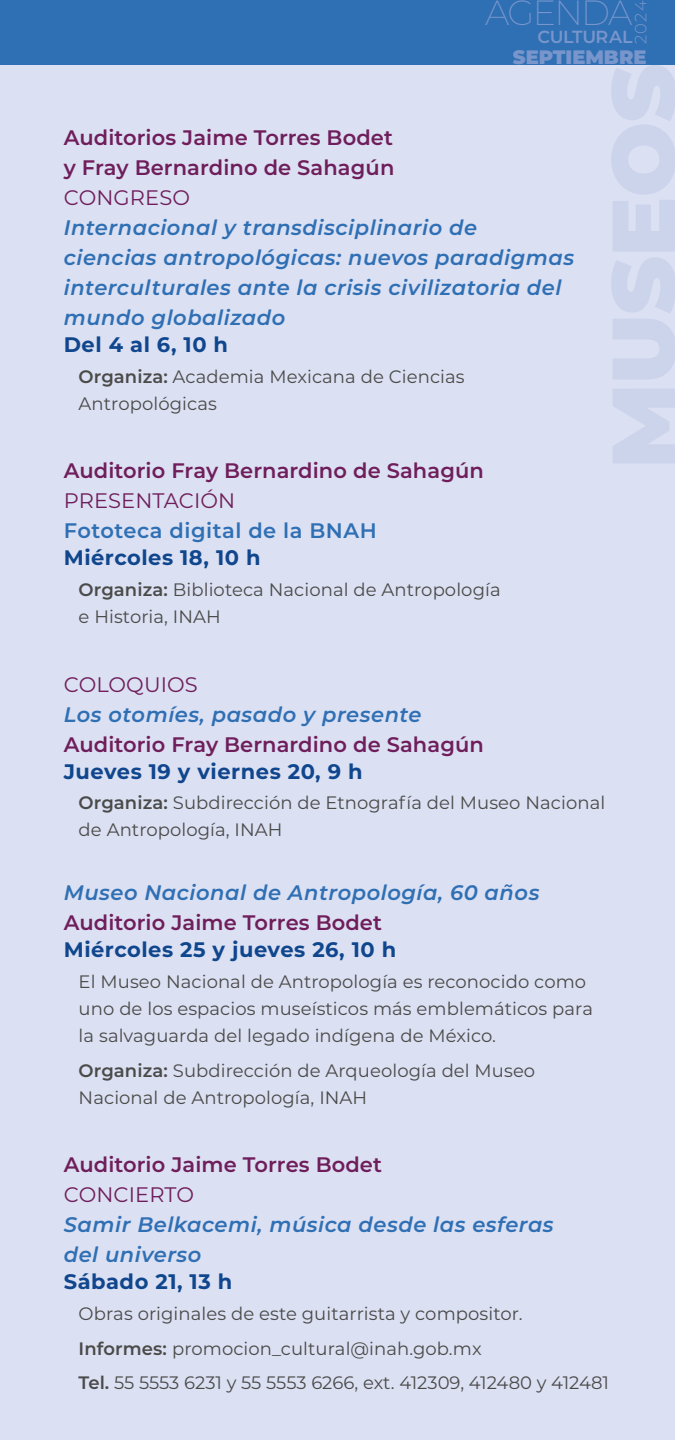
<style>
.page{position:relative;width:675px;height:1440px;background:#dbe0f2}
.page>*{position:absolute;margin:0;border:0;box-sizing:border-box;transform-origin:0 0}
.t1{font:200 34.95px "Montserrat";letter-spacing:-.05em;color:#7896cb}
.t2{font:italic 600 21px/30px "Montserrat";letter-spacing:.025em;color:#2f6fb4}
.t3{font:600 21px/30px "Montserrat";letter-spacing:.005em;color:#6f1e5b}
.t4{font:700 21px "Montserrat";letter-spacing:.025em;color:#0f468d}
.t5{font:21px "Montserrat";letter-spacing:.005em;color:#6f1e5b}
.t6{font:600 21px "Montserrat";letter-spacing:.025em;color:#2f6fb4}
.t7{font:900 19.5px "Montserrat";color:#7896cb}
.t8{font:18px/27px "Montserrat";letter-spacing:.005em;color:#4a4a49}
.t9{font:600 17.55px "Montserrat";letter-spacing:-.025em;color:#7896cb}
.t10{font:300 16.35px "Montserrat";color:#7896cb}
.s1{font-weight:600}
</style>
<div class="page">
<div style="left:0;top:0;width:675px;height:64px;background:#2f6fb4"></div>
<h1 class="t1" style="left:485px;top:-11px;width:149px">AGENDA</h1>
<p class="t10" style="left:630px;top:44px;width:45px;rotate:-90deg">2024</p>
<p class="t9" style="left:537px;top:25px;width:97px">CULTURAL</p>
<p class="t7" style="left:513px;top:42px;width:135px">SEPTIEMBRE</p>
<p class="t3" style="left:64px;top:122px;width:332px">Auditorios Jaime Torres Bodet y Fray Bernardino de Sahagún</p>
<p class="t5" style="left:64px;top:183px;width:128px">CONGRESO</p>
<p class="t2" style="left:64px;top:212px;width:512px">Internacional y transdisciplinario de ciencias antropológicas: nuevos paradigmas interculturales ante la crisis civilizatoria del mundo globalizado</p>
<p class="t4" style="left:64px;top:329px;width:166px">Del 4 al 6, 10 h</p>
<p class="t8" style="left:79px;top:362px;width:388px"><span class="s1">Organiza:</span> Academia Mexicana de Ciencias<br>Antropológicas</p>
<p class="t3" style="left:64px;top:455px;width:422px">Auditorio Fray Bernardino de Sahagún</p>
<p class="t5" style="left:64px;top:486px;width:173px">PRESENTACIÓN</p>
<p class="t6" style="left:64px;top:516px;width:314px">Fototeca digital de la BNAH</p>
<p class="t4" style="left:64px;top:543px;width:198px">Miércoles 18, 10 h</p>
<p class="t8" style="left:79px;top:576px;width:424px"><span class="s1">Organiza:</span> Biblioteca Nacional de Antropología e Historia, INAH</p>
<p class="t5" style="left:64px;top:670px;width:136px">COLOQUIOS</p>
<p class="t2" style="left:64px;top:698px;width:359px">Los otomíes, pasado y presente</p>
<p class="t3" style="left:64px;top:728px;width:422px">Auditorio Fray Bernardino de Sahagún</p>
<p class="t4" style="left:64px;top:756px;width:300px">Jueves 19 y viernes 20, 9 h</p>
<p class="t8" style="left:79px;top:789px;width:528px"><span class="s1">Organiza:</span> Subdirección de Etnografía del Museo Nacional de Antropología, INAH</p>
<p class="t2" style="left:64px;top:877px;width:477px">Museo Nacional de Antropología, 60 años</p>
<p class="t3" style="left:64px;top:907px;width:320px">Auditorio Jaime Torres Bodet</p>
<p class="t4" style="left:64px;top:935px;width:334px">Miércoles 25 y jueves 26, 10 h</p>
<p class="t8" style="left:79px;top:967px;width:516px">El Museo Nacional de Antropología es reconocido como uno de los espacios museísticos más emblemáticos para la salvaguarda del legado indígena de México.</p>
<p class="t8" style="left:79px;top:1056px;width:458px"><span class="s1">Organiza:</span> Subdirección de Arqueología del Museo<br>Nacional de Antropología, INAH</p>
<p class="t3" style="left:64px;top:1149px;width:320px">Auditorio Jaime Torres Bodet</p>
<p class="t5" style="left:64px;top:1180px;width:132px">CONCIERTO</p>
<p class="t2" style="left:64px;top:1209px;width:491px">Samir Belkacemi, música desde las esferas del universo</p>
<p class="t4" style="left:64px;top:1267px;width:170px">Sábado 21, 13 h</p>
<p class="t8" style="left:79px;top:1296px;width:532px;line-height:34.7px">Obras originales de este guitarrista y compositor.<br><span class="s1">Informes:</span> promocion_cultural@inah.gob.mx<br><span class="s1">Tel.</span> 55 5553 6231 y 55 5553 6266, ext. 412309, 412480 y 412481</p>
</div>
